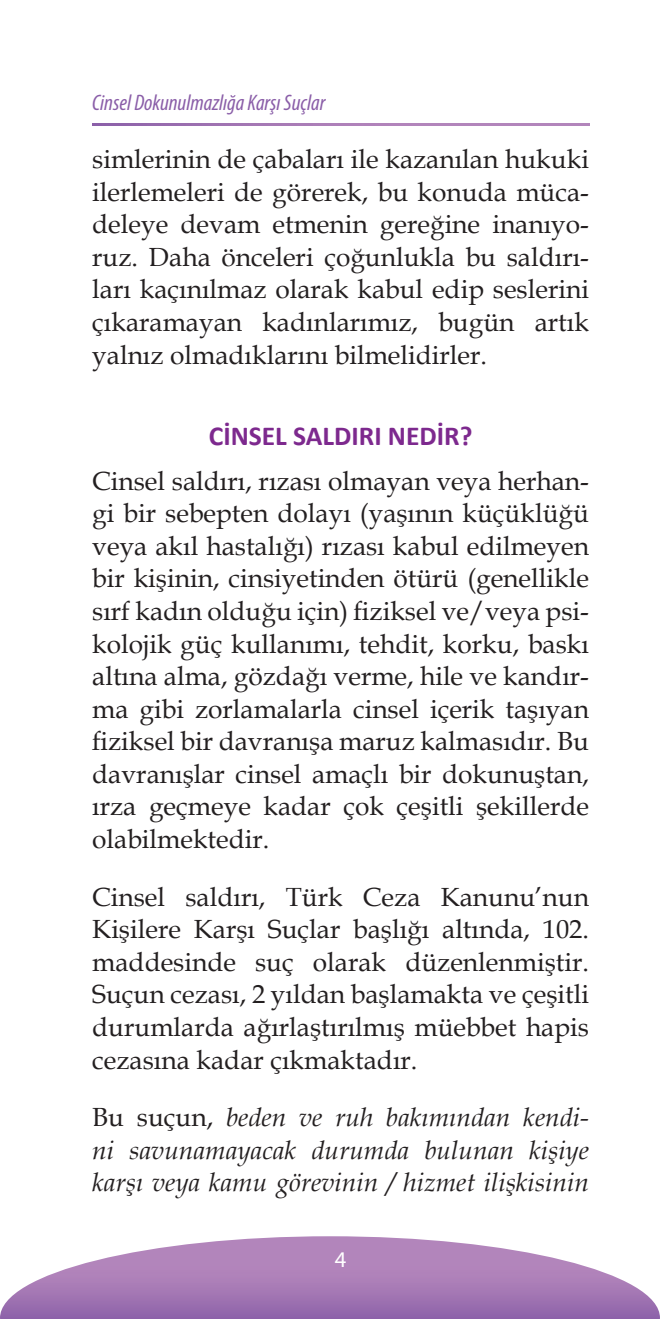
<style>
.page{position:relative;width:660px;height:1319px;background:#fff}
.page>*{position:absolute;margin:0;border:0;box-sizing:border-box;transform-origin:0 0}
.baslık{font:700 27.5px "Calibri";color:#7d298e}
.t1{font:26.25px/32.5px "Book Antiqua";color:#231f20;text-align:justify}
.t2{font:italic 26.25px/32.5px "Book Antiqua";color:#231f20;text-align:justify}
.t3{font:italic condensed 22.5px "Myriad Pro";color:#8a5ea8}
.t4{font:22.5px "Myriad Pro";color:#fff}
.s1{font-style:normal}
</style>
<div class="page">
<svg style="left:0;top:1236px;width:659px;height:82px"></svg>
<svg style="left:92px;top:123px;width:496px;height:2px"></svg>
<p class="t3" style="left:92px;top:89px;width:234px">Cinsel Dokunulmazlığa Karşı Suçlar</p>
<p class="t1" style="left:92px;top:142px;width:498px">simlerinin de çabaları ile kazanılan hukuki ilerlemeleri de görerek, bu konuda müca&shy;deleye devam etmenin gereğine inanıyo&shy;ruz. Daha önceleri çoğunlukla bu saldırı&shy;ları kaçınılmaz olarak kabul edip seslerini çıkaramayan kadınlarımız, bugün artık yalnız olmadıklarını bilmelidirler.</p>
<p class="baslık" style="left:208px;top:418px;width:265px">CİNSEL SALDIRI NEDİR?</p>
<p class="t1" style="left:92px;top:464px;width:498px">Cinsel saldırı, rızası olmayan veya herhan&shy;gi bir sebepten dolayı (yaşının küçüklüğü veya akıl hastalığı) rızası kabul edilmeyen bir kişinin, cinsiyetinden ötürü (genellikle sırf kadın olduğu için) fiziksel ve/veya psi&shy;kolojik güç kullanımı, tehdit, korku, baskı altına alma, gözdağı verme, hile ve kandır&shy;ma gibi zorlamalarla cinsel içerik taşıyan fiziksel bir davranışa maruz kalmasıdır. Bu davranışlar cinsel amaçlı bir dokunuştan, ırza geçmeye kadar çok çeşitli şekillerde olabilmektedir.</p>
<p class="t1" style="left:92px;top:879px;width:498px">Cinsel saldırı, Türk Ceza Kanunu’nun Kişilere Karşı Suçlar başlığı altında, 102. maddesinde suç olarak düzenlenmiştir.<br>Suçun cezası, 2 yıldan başlamakta ve çeşitli durumlarda ağırlaştırılmış müebbet hapis cezasına kadar çıkmaktadır.</p>
<p class="t2" style="left:92px;top:1100px;width:498px"><span class="s1">Bu suçun,</span> beden ve ruh bakımından kendi&shy;ni savunamayacak durumda bulunan kişiye karşı veya kamu görevinin / hizmet ilişkisinin</p>
<p class="t4" style="left:334px;top:1245px;width:13px">4</p>
</div>
